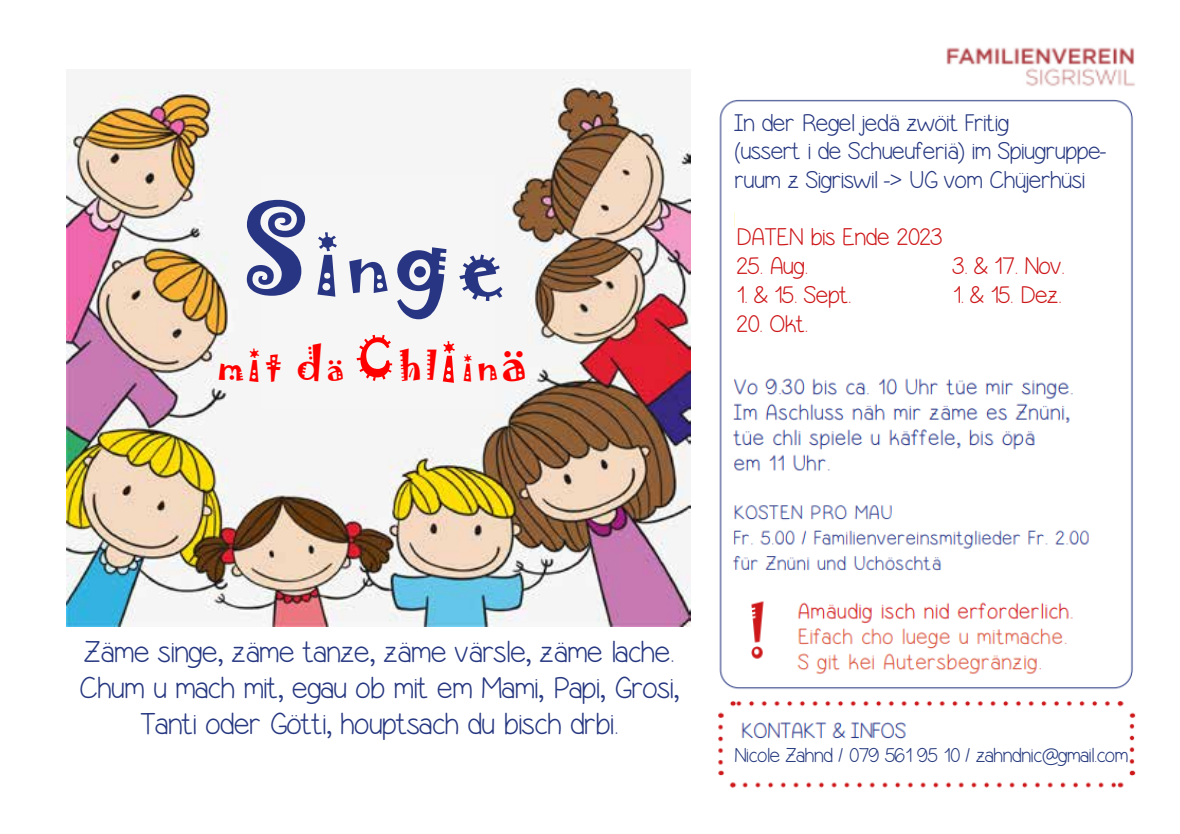
<style>
.page{position:relative;width:1180px;height:834px;background:#fff}
.page>*{position:absolute;margin:0;border:0;box-sizing:border-box;transform-origin:0 0}
.t1{font:108px "Jokerman";color:#283583;scale:1.05 1}
.t2{font:36px "Jokerman";color:#f00}
.t3{font:30px/36px "Simple Kind Of Girl";color:#263780;text-align:center}
.t4{font:24px/28.8px "Simple Kind Of Girl";color:#263780}
.t5{font:24px "Simple Kind Of Girl";color:#cd1719}
.t6{font:20px "Simple Kind Of Girl";color:#24387d}
.s1{font-size:83.4px}
.s2{font-size:71px}
.s3{font-size:92.6px}
.s4{font-size:77.2px}
.s5{font-size:34px}
.s6{font-size:44px}
.s7{font-size:42px}
.s8{font-size:30px}
.s9{font-size:52px}
.s10{font-size:54px}
</style>
<div class="page">
<img style="left:66px;top:78px;width:624px;height:548px">
<div style="left:261px;top:175px;width:234px;height:234px;background:#f6f6f6"></div>
<img style="left:718px;top:47px;width:418px;height:741px">
<div style="left:733px;top:111px;width:394px;height:85px;background:#fff"></div>
<div style="left:735px;top:210px;width:374px;height:146px;background:#fff"></div>
<div style="left:733px;top:745px;width:394px;height:31px;background:#fff"></div>
<h1 class="t1" style="left:242px;top:172px;width:252px">S<span class="s1">i</span><span class="s2">n</span><span class="s3">g</span><span class="s4">e</span></h1>
<p class="t2" style="left:217px;top:340px;width:310px"><span class="s5">m</span><span class="s6">i</span><span class="s7">t d</span><span class="s8">ä</span> <span class="s9">C</span>hl<span class="s10">i</span>in<span class="s6">ä</span></p>
<p class="t4" style="left:733px;top:108px;width:373px">In der Regel jedä zwöit Fritig<br>(ussert i de Schueuferiä) im Spiugruppe&shy;ruum z Sigriswil -&gt; UG vom Chüjerhüsi</p>
<p class="t5" style="left:735px;top:223px;width:207px">DATEN bis Ende 2023</p>
<p class="t5" style="left:735px;top:252px;width:73px">25. Aug.</p>
<p class="t5" style="left:951px;top:252px;width:113px">3. &amp; 17. Nov.</p>
<p class="t5" style="left:735px;top:281px;width:116px">1. &amp; 15. Sept.</p>
<p class="t5" style="left:951px;top:281px;width:110px">1. &amp; 15. Dez.</p>
<p class="t5" style="left:735px;top:310px;width:73px">20. Okt.</p>
<p class="t3" style="left:78px;top:633px;width:601px">Zäme singe, zäme tanze, zäme värsle, zäme lache.<br>Chum u mach mit, egau ob mit em Mami, Papi, Grosi,<br>Tanti oder Götti, houptsach du bisch drbi.</p>
<p class="t6" style="left:733px;top:743px;width:395px">Nicole Zahnd / 079 561 95 10 / zahndnic@gmail.com</p>
</div>
